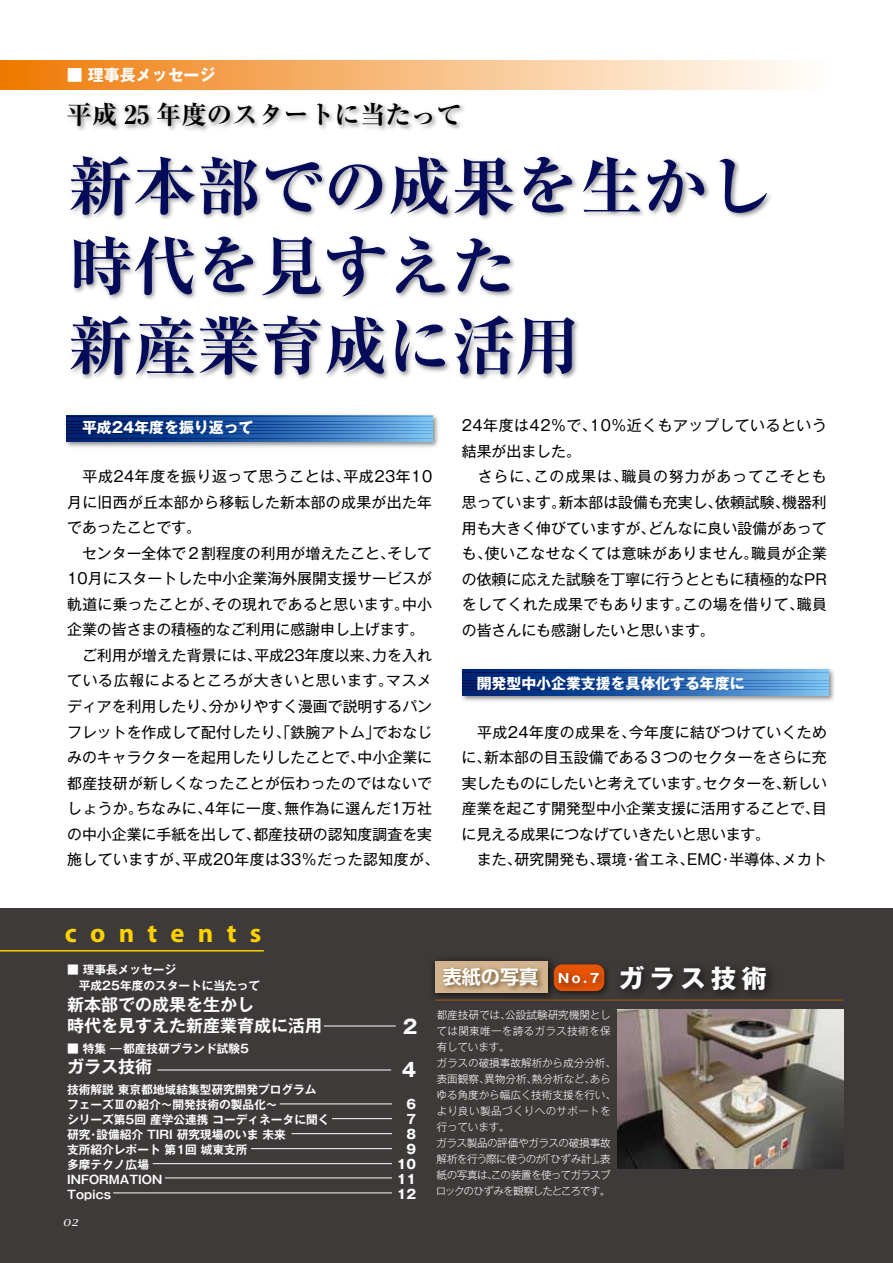
<style>
.page{position:relative;width:893px;height:1263px;background:#fff}
.page>*{position:absolute;margin:0;border:0;box-sizing:border-box;transform-origin:0 0}
.t1{font:700 expanded 63.75px/79.7px "Ryumin Pro";color:#040c5a}
.t2{font:700 26.55px "Myriad Pro";letter-spacing:.5em;color:#fed200}
.t3{font:700 expanded 25.5px "Ryumin Pro";color:#000}
.t4{font:700 25.5px "Gothic MB101 Pro";letter-spacing:.2em;color:#fff}
.t5{font:700 19.2px "Shin Go Pro De";color:#fff}
.t6{font:700 19.2px "Gothic MB101 Pro";color:#fff}
.t7{font:700 16.95px/21.3px "Gothic MB101 Pro De";color:#fff}
.t8{font:700 15.9px "Gothic MB101 Pro";color:#fff}
.t9{font:14.85px/25.5px "Gothic MB101 Pro";letter-spacing:.005em;color:#000}
.t10{font:700 14.85px "Gothic MB101 Pro";color:#fff}
.t11{font:700 12.75px/14.9px "Gothic MB101 Pro";color:#fff;text-align:right}
.t12{font:italic 12.75px "Lucida Calligraphy";color:#fff}
.t13{font:700 11.7px/14.9px "Gothic MB101 Pro De";color:#fff}
.t14{font:300 10.65px/15.9px "Gothic MB101 Pro";letter-spacing:-.015em;color:#fff}
</style>
<div class="page">
<div style="left:0;top:909px;width:893px;height:354px;background:#3e3a39"></div>
<hr style="left:0;top:950px;width:264px;height:1px;background:#fed200">
<img style="left:461px;top:668px;width:374px;height:34px">
<svg style="left:462px;top:672px;width:366px;height:24px;background:#1f519a"></svg>
<svg style="left:462px;top:670px;width:366px;height:1px"></svg>
<svg style="left:462px;top:671px;width:366px;height:1px"></svg>
<svg style="left:462px;top:673px;width:366px;height:1px"></svg>
<svg style="left:462px;top:674px;width:366px;height:1px"></svg>
<svg style="left:462px;top:676px;width:366px;height:1px"></svg>
<svg style="left:462px;top:677px;width:366px;height:1px"></svg>
<svg style="left:462px;top:679px;width:366px;height:1px"></svg>
<svg style="left:462px;top:681px;width:366px;height:1px"></svg>
<svg style="left:462px;top:682px;width:366px;height:1px"></svg>
<svg style="left:462px;top:684px;width:366px;height:1px"></svg>
<svg style="left:462px;top:685px;width:366px;height:1px"></svg>
<svg style="left:462px;top:687px;width:366px;height:1px"></svg>
<svg style="left:462px;top:688px;width:366px;height:1px"></svg>
<svg style="left:462px;top:690px;width:366px;height:1px"></svg>
<svg style="left:462px;top:691px;width:366px;height:1px"></svg>
<svg style="left:462px;top:693px;width:366px;height:1px"></svg>
<svg style="left:462px;top:694px;width:366px;height:1px"></svg>
<img style="left:433px;top:959px;width:116px;height:39px">
<div style="left:435px;top:961px;width:113px;height:31px;background:#d1b48d"></div>
<img style="left:438px;top:967px;width:109px;height:29px">
<img style="left:547px;top:961px;width:62px;height:37px">
<hr style="left:435px;top:999px;width:408px;height:2px;background:#804f21">
<img style="left:617px;top:1009px;width:226px;height:159px">
<hr style="left:157px;top:1070px;width:234px;height:1px;background:#fff">
<hr style="left:280px;top:1104px;width:112px;height:1px;background:#fff">
<img style="left:65px;top:156px;width:706px;height:292px">
<div style="left:0;top:60px;width:832px;height:29px;background:linear-gradient(to right,#ef7b06,#fff)"></div>
<img style="left:70px;top:102px;width:394px;height:29px">
<hr style="left:324px;top:1026px;width:72px;height:1px;background:#fff">
<hr style="left:332px;top:1118px;width:60px;height:1px;background:#fff">
<hr style="left:292px;top:1133px;width:100px;height:1px;background:#fff">
<hr style="left:251px;top:1148px;width:141px;height:1px;background:#fff">
<hr style="left:153px;top:1163px;width:239px;height:1px;background:#fff">
<hr style="left:165px;top:1178px;width:227px;height:1px;background:#fff">
<hr style="left:113px;top:1193px;width:279px;height:1px;background:#fff">
<p class="t8" style="left:67px;top:62px;width:150px">■ 理事長メッセージ</p>
<h3 class="t3" style="left:67px;top:95px;width:397px">平成 25 年度のスタートに当たって</h3>
<h1 class="t1" style="left:69px;top:142px;width:703px">新本部での成果を生かし時代を見すえた<br>新産業育成に活用</h1>
<p class="t10" style="left:82px;top:415px;width:173px">平成24年度を振り返って</p>
<p class="t9" style="left:67px;top:462px;width:374px">　平成24年度を振り返って思うことは、平成23年10月に旧西が丘本部から移転した新本部の成果が出た年であったことです。<br>　センター全体で２割程度の利用が増えたこと、そして<br>10月にスタートした中小企業海外展開支援サービスが軌道に乗ったことが、その現れであると思います。中小企業の皆さまの積極的なご利用に感謝申し上げます。　ご利用が増えた背景には、平成23年度以来、力を入れている広報によるところが大きいと思います。マスメディアを利用したり、分かりやすく漫画で説明するパンフレットを作成して配付したり、「鉄腕アトム」でおなじみのキャラクターを起用したりしたことで、中小企業に都産技研が新しくなったことが伝わったのではないでしょうか。ちなみに、4年に一度、無作為に選んだ1万社の中小企業に手紙を出して、都産技研の認知度調査を実施していますが、平成20年度は33％だった認知度が、</p>
<h2 class="t2" style="left:65px;top:916px;width:198px">contents</h2>
<p class="t9" style="left:462px;top:411px;width:367px">24年度は42％で、10％近くもアップしているという結果が出ました。<br>　さらに、この成果は、職員の努力があってこそとも思っています。新本部は設備も充実し、依頼試験、機器利用も大きく伸びていますが、どんなに良い設備があっても、使いこなせなくては意味がありません。職員が企業の依頼に応えた試験を丁寧に行うとともに積極的なPRをしてくれた成果でもあります。この場を借りて、職員の皆さんにも感謝したいと思います。</p>
<p class="t10" style="left:477px;top:671px;width:269px">開発型中小企業支援を具体化する年度に</p>
<p class="t9" style="left:462px;top:717px;width:367px">　平成24年度の成果を、今年度に結びつけていくために、新本部の目玉設備である３つのセクターをさらに充実したものにしたいと考えています。セクターを、新しい産業を起こす開発型中小企業支援に活用することで、目に見える成果につなげていきたいと思います。<br>　また、研究開発も、環境・省エネ、EMC・半導体、メカト</p>
<p class="t13" style="left:67px;top:960px;width:195px;line-height:15.9px">■ 理事長メッセージ<br>　平成25年度のスタートに当たって</p>
<p class="t7" style="left:67px;top:992px;width:257px">新本部での成果を生かし<br>時代を見すえた新産業育成に活用</p>
<p class="t13" style="left:67px;top:1039px;width:183px">■ 特集 ̶都産技研ブランド試験5</p>
<p class="t7" style="left:67px;top:1054px;width:87px">ガラス技術</p>
<p class="t6" style="left:402px;top:1053px;width:16px">4</p>
<p class="t13" style="left:67px;top:1081px;width:264px">技術解説 東京都地域結集型研究開発プログラムフェーズⅢの紹介～開発技術の製品化～<br>シリーズ第5回 産学公連携 コーディネータに聞く研究・設備紹介 TIRI 研究現場のいま 未来<br>支所紹介レポート 第1回 城東支所<br>多摩テクノ広場<br>INFORMATION<br>Topics</p>
<p class="t6" style="left:403px;top:1010px;width:16px">2</p>
<p class="t11" style="left:397px;top:1095px;width:21px">6<br>7<br>8<br>9<br>10<br>11<br>12</p>
<p class="t12" style="left:63px;top:1213px;width:17px">02</p>
<p class="t5" style="left:443px;top:961px;width:97px">表紙の写真</p>
<h3 class="t4" style="left:619px;top:957px;width:149px">ガラス技術</h3>
<p class="t11" style="left:558px;top:969px;width:43px">No.7</p>
<p class="t14" style="left:436px;top:1006px;width:182px">都産技研では、公設試験研究機関としては関東唯一を誇るガラス技術を保有しています。<br>ガラスの破損事故解析から成分分析、表面観察、異物分析、熱分析など、あらゆる角度から幅広く技術支援を行い、より良い製品づくりへのサポートを行っています。<br>ガラス製品の評価やガラスの破損事故解析を行う際に使うのが「ひずみ計」。表紙の写真は、この装置を使ってガラスブロックのひずみを観察したところです。</p>
</div>
